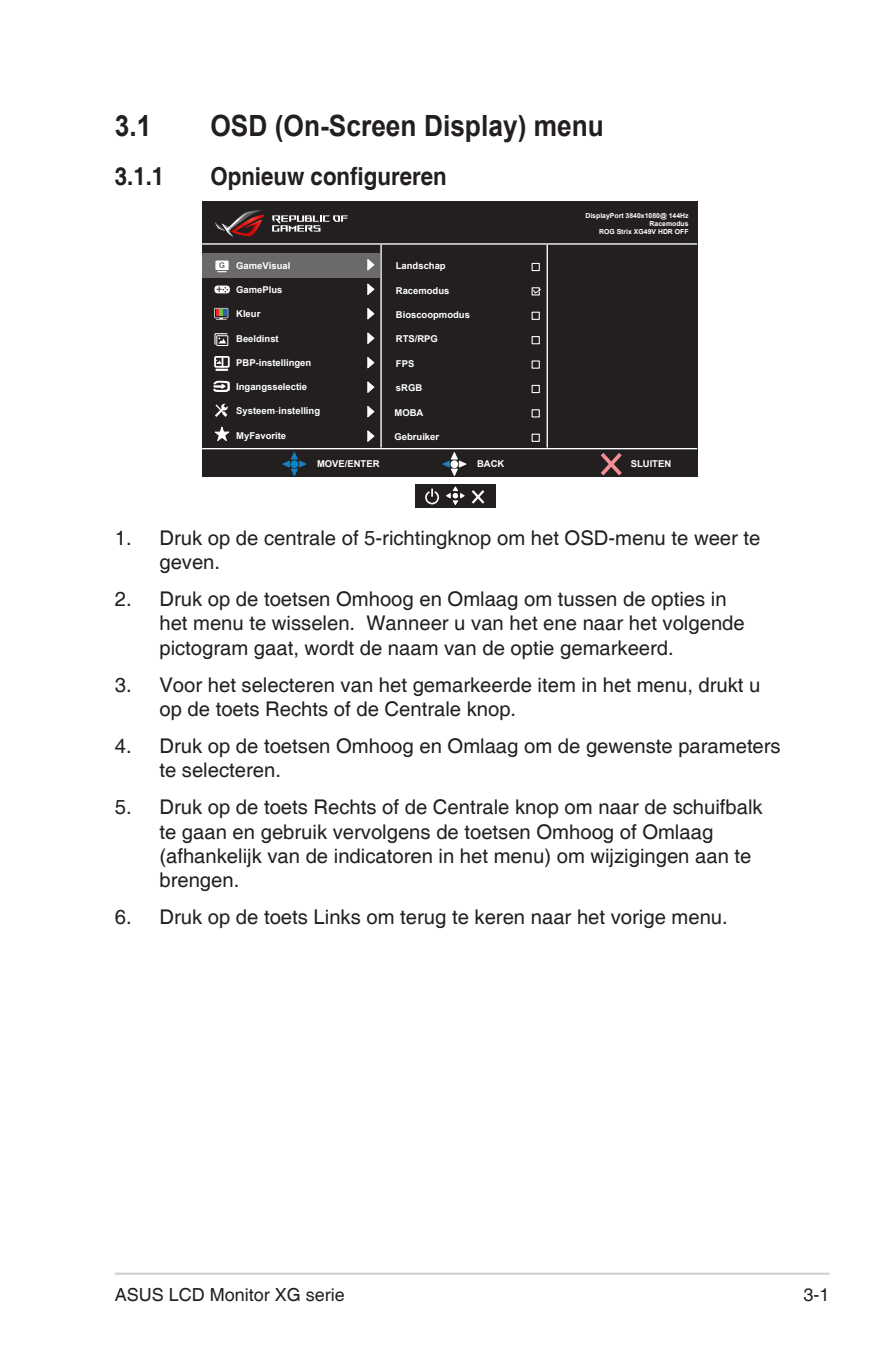
<style>
.page{position:relative;width:893px;height:1346px;background:#fff}
.page>*{position:absolute;margin:0;border:0;box-sizing:border-box;transform-origin:0 0}
.Heading_1{font:700 29.25px "Arial";color:#231f20;scale:.9 1}
.Heading_2{font:700 24.75px "Helvetica";color:#231f20;scale:.9 1}
.t1{font:20.25px/24.3px "Helvetica";color:#231f20}
.t2{font:18px "Helvetica";color:#231f20}
.t3{font:10.8px "Arial";color:#231f20}
.t4{font:700 9.45px "Arial";color:#fff}
.t5{font:700 6.98px/8.3px "Arial";color:#fff;text-align:right}
.s1{font-family:"Adobe Ming Std";font-weight:300}
</style>
<div class="page">
<hr style="left:115px;top:1272px;width:714px;height:3px;background:#d1d2d4">
<div style="left:202px;top:202px;width:496px;height:275px;background:#231f20"></div>
<hr style="left:202px;top:243px;width:495px;height:2px;background:#fff">
<hr style="left:202px;top:448px;width:495px;height:1px;background:#fff">
<hr style="left:380px;top:245px;width:2px;height:203px;background:#fff">
<hr style="left:547px;top:245px;width:1px;height:203px;background:#fff">
<div style="left:532px;top:263px;width:8px;height:8px;border:1px solid #fff"></div>
<div style="left:532px;top:312px;width:8px;height:8px;border:1px solid #fff"></div>
<div style="left:532px;top:336px;width:8px;height:8px;border:1px solid #fff"></div>
<div style="left:532px;top:360px;width:8px;height:9px;border:1px solid #fff"></div>
<div style="left:532px;top:385px;width:8px;height:8px;border:1px solid #fff"></div>
<div style="left:532px;top:409px;width:8px;height:8px;border:1px solid #fff"></div>
<div style="left:532px;top:434px;width:8px;height:8px;border:1px solid #fff"></div>
<svg style="left:601px;top:453px;width:21px;height:22px"></svg>
<div style="left:202px;top:253px;width:178px;height:24px;background:#6c696d"></div>
<svg style="left:214px;top:308px;width:14px;height:12px"></svg>
<div style="left:216px;top:335px;width:12px;height:11px;border:1px solid #fff"></div>
<svg style="left:214px;top:333px;width:14px;height:12px"></svg>
<svg style="left:215px;top:403px;width:13px;height:14px"></svg>
<svg style="left:214px;top:426px;width:16px;height:15px"></svg>
<svg style="left:282px;top:452px;width:25px;height:24px"></svg>
<div style="left:290px;top:460px;width:8px;height:8px;background:#0089cf;border-radius:50%"></div>
<svg style="left:442px;top:452px;width:25px;height:24px"></svg>
<div style="left:450px;top:460px;width:8px;height:8px;background:#fff;border-radius:50%"></div>
<div style="left:214px;top:356px;width:16px;height:12px;border:2px solid #fff"></div>
<svg style="left:213px;top:381px;width:17px;height:11px"></svg>
<svg style="left:215px;top:261px;width:14px;height:11px"></svg>
<svg style="left:272px;top:215px;width:76px;height:17px"></svg>
<svg style="left:215px;top:210px;width:49px;height:27px"></svg>
<svg style="left:531px;top:287px;width:10px;height:9px"></svg>
<svg style="left:367px;top:259px;width:8px;height:12px"></svg>
<svg style="left:367px;top:283px;width:8px;height:12px"></svg>
<svg style="left:367px;top:308px;width:8px;height:12px"></svg>
<svg style="left:367px;top:332px;width:8px;height:12px"></svg>
<svg style="left:367px;top:357px;width:8px;height:12px"></svg>
<svg style="left:367px;top:381px;width:8px;height:12px"></svg>
<svg style="left:367px;top:406px;width:8px;height:12px"></svg>
<svg style="left:367px;top:430px;width:8px;height:12px"></svg>
<svg style="left:215px;top:357px;width:14px;height:14px"></svg>
<div style="left:215px;top:286px;width:14px;height:7px;background:#fff;border-radius:3px"></div>
<div style="left:215px;top:286px;width:15px;height:7px;border:1px solid #fff;border-radius:3px"></div>
<svg style="left:223px;top:287px;width:5px;height:5px"></svg>
<div style="left:415px;top:484px;width:80px;height:23px;background:#231f20"></div>
<svg style="left:425px;top:488px;width:14px;height:16px"></svg>
<svg style="left:446px;top:486px;width:19px;height:19px"></svg>
<svg style="left:472px;top:490px;width:12px;height:14px"></svg>
<p class="Heading_1" style="left:115px;top:107px;width:42px">3.1</p>
<p class="Heading_1" style="left:210px;top:107px;width:439px">OSD (On-Screen Display) menu</p>
<p class="Heading_2" style="left:115px;top:161px;width:57px">3.1.1</p>
<p class="Heading_2" style="left:210px;top:161px;width:264px">Opnieuw configureren</p>
<p class="t3" style="left:216px;top:282px;width:8px">+</p>
<p class="t5" style="left:585px;top:211px;width:105px">DisplayPort 3840x1080@ 144Hz<br>Racemodus<br>ROG Strix XG49V HDR OFF</p>
<p class="t4" style="left:236px;top:259px;width:56px">GameVisual</p>
<p class="t4" style="left:396px;top:260px;width:51px">Landschap</p>
<p class="t4" style="left:396px;top:284px;width:55px">Racemodus</p>
<p class="t4" style="left:396px;top:308px;width:76px">Bioscoopmodus</p>
<p class="t4" style="left:396px;top:333px;width:44px">RTS/RPG</p>
<p class="t4" style="left:396px;top:357px;width:20px">FPS</p>
<p class="t4" style="left:396px;top:382px;width:28px">sRGB</p>
<p class="t4" style="left:394px;top:406px;width:30px">MOBA</p>
<p class="t4" style="left:236px;top:283px;width:48px">GamePlus</p>
<p class="t4" style="left:236px;top:308px;width:26px">Kleur</p>
<p class="t4" style="left:236px;top:332px;width:44px">Beeldinst</p>
<p class="t4" style="left:236px;top:356px;width:77px">PBP-instellingen</p>
<p class="t4" style="left:236px;top:380px;width:72px">Ingangsselectie</p>
<p class="t4" style="left:236px;top:405px;width:85px">Systeem<span class="s1">-</span>instelling</p>
<p class="t4" style="left:236px;top:429px;width:51px">MyFavorite</p>
<p class="t4" style="left:317px;top:457px;width:64px">MOVE/ENTER</p>
<p class="t4" style="left:394px;top:430px;width:46px">Gebruiker</p>
<p class="t4" style="left:477px;top:457px;width:29px">BACK</p>
<p class="t4" style="left:631px;top:457px;width:42px">SLUITEN</p>
<p class="t1" style="left:159px;top:526px;width:602px;text-indent:-45px">1. Druk op de centrale of 5-richtingknop om het OSD-menu te weer te geven.</p>
<p class="t1" style="left:159px;top:587px;width:587px;text-indent:-45px">2. Druk op de toetsen Omhoog en Omlaag om tussen de opties in het menu te wisselen. Wanneer u van het ene naar het volgende pictogram gaat, wordt de naam van de optie gemarkeerd.</p>
<p class="t1" style="left:159px;top:673px;width:603px;text-indent:-45px">3. Voor het selecteren van het gemarkeerde item in het menu, drukt u op de toets Rechts of de Centrale knop.</p>
<p class="t1" style="left:159px;top:734px;width:623px;text-indent:-45px">4. Druk op de toetsen Omhoog en Omlaag om de gewenste parameters te selecteren.</p>
<p class="t1" style="left:159px;top:796px;width:605px;text-indent:-45px">5. Druk op de toets Rechts of de Centrale knop om naar de schuifbalk te gaan en gebruik vervolgens de toetsen Omhoog of Omlaag (afhankelijk van de indicatoren in het menu) om wijzigingen aan te brengen.</p>
<p class="t1" style="left:115px;top:906px;width:615px">6. Druk op de toets Links om terug te keren naar het vorige menu.</p>
<p class="t2" style="left:115px;top:1284px;width:232px">ASUS LCD Monitor XG serie</p>
<p class="t2" style="left:803px;top:1284px;width:28px">3-1</p>
</div>
